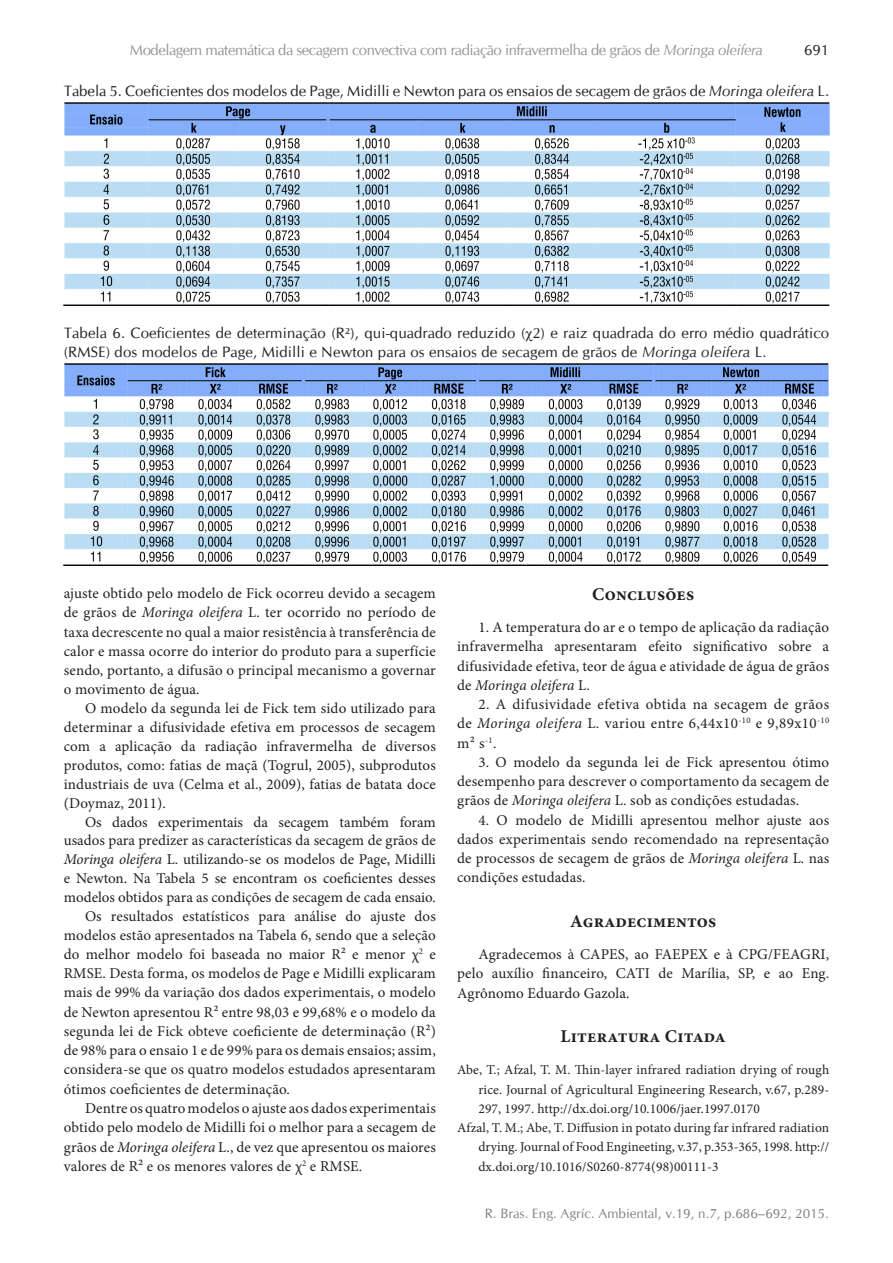
<style>
.page{position:relative;width:893px;height:1263px;background:#fff}
.page>*{position:absolute;margin:0;border:0;box-sizing:border-box;transform-origin:0 0}
.t1{font:700 18px "Minion Pro";letter-spacing:.01em;color:#231f20}
.No_Spacing{font:15px/19.2px "Minion Pro";letter-spacing:.01em;color:#231f20;text-align:justify}
.Padrão{font:15px/18.8px "CG Omega";letter-spacing:.01em;color:#231f20}
.t2{font:15px "CG Omega";letter-spacing:-.03em;color:#939598}
.t3{font:700 15px "CG Omega";color:#231f20}
.List_Paragraph{font:13.5px/19.2px "Minion Pro";letter-spacing:.01em;color:#231f20;text-align:justify}
.t4{font:13.5px "CG Omega";color:#808080}
.s1{font-style:italic}
.s2{font-family:"Times New Roman"}
</style>
<div class="page">
<img style="left:64px;top:363px;width:765px;height:203px">
<img style="left:64px;top:103px;width:765px;height:202px">
<p class="t2" style="left:130px;top:41px;width:635px">Modelagem matemática da secagem convectiva com radiação infravermelha de grãos de <span class="s1">Moringa oleifera</span></p>
<p class="t3" style="left:804px;top:41px;width:26px">691</p>
<p class="Padrão" style="left:64px;top:82px;width:767px">Tabela 5. Coeficientes dos modelos de Page, Midilli e Newton para os ensaios de secagem de grãos de <span class="s1">Moringa oleifera</span> L.</p>
<p class="Padrão" style="left:64px;top:324px;width:767px">Tabela 6. Coeficientes de determinação (R²), qui-quadrado reduzido (<span class="s2">χ</span>2) e raiz quadrada do erro médio quadrático (RMSE) dos modelos de Page, Midilli e Newton para os ensaios de secagem de grãos de <span class="s1">Moringa oleifera</span> L.</p>
<p class="No_Spacing" style="left:64px;top:584px;width:374px">ajuste obtido pelo modelo de Fick ocorreu devido a secagem de grãos de <span class="s1">Moringa oleifera</span> L. ter ocorrido no período de taxa decrescente no qual a maior resistência à transferência de calor e massa ocorre do interior do produto para a superfície sendo, portanto, a difusão o principal mecanismo a governar o movimento de água.</p>
<p class="No_Spacing" style="left:64px;top:698px;width:374px;text-indent:21px">O modelo da segunda lei de Fick tem sido utilizado para determinar a difusividade efetiva em processos de secagem com a aplicação da radiação infravermelha de diversos produtos, como: fatias de maçã (Togrul, 2005), subprodutos industriais de uva (Celma et al., 2009), fatias de batata doce (Doymaz, 2011).</p>
<p class="No_Spacing" style="left:64px;top:812px;width:374px;text-indent:21px">Os dados experimentais da secagem também foram usados para predizer as características da secagem de grãos de <span class="s1">Moringa oleifera</span> L. utilizando-se os modelos de Page, Midilli e Newton. Na Tabela 5 se encontram os coeficientes desses modelos obtidos para as condições de secagem de cada ensaio.</p>
<p class="No_Spacing" style="left:64px;top:907px;width:374px;text-indent:21px">Os resultados estatísticos para análise do ajuste dos modelos estão apresentados na Tabela 6, sendo que a seleção do melhor modelo foi baseada no maior R² e menor χ<sup>2</sup> e RMSE. Desta forma, os modelos de Page e Midilli explicaram mais de 99% da variação dos dados experimentais, o modelo de Newton apresentou R² entre 98,03 e 99,68% e o modelo da segunda lei de Fick obteve coeficiente de determinação (R²) de 98% para o ensaio 1 e de 99% para os demais ensaios; assim, considera-se que os quatro modelos estudados apresentaram ótimos coeficientes de determinação.</p>
<p class="No_Spacing" style="left:64px;top:1098px;width:374px;text-indent:21px">Dentre os quatro modelos o ajuste aos dados experimentais obtido pelo modelo de Midilli foi o melhor para a secagem de grãos de <span class="s1">Moringa oleifera</span> L., de vez que apresentou os maiores valores de R² e os menores valores de χ<sup>2</sup> e RMSE.</p>
<p class="t1" style="left:592px;top:582px;width:104px">Conclusões</p>
<p class="No_Spacing" style="left:457px;top:618px;width:374px;text-indent:21px">1. A temperatura do ar e o tempo de aplicação da radiação infravermelha apresentaram efeito significativo sobre a difusividade efetiva, teor de água e atividade de água de grãos de <span class="s1">Moringa oleifera</span> L.</p>
<p class="No_Spacing" style="left:457px;top:695px;width:374px;text-indent:21px">2. A difusividade efetiva obtida na secagem de grãos de <span class="s1">Moringa oleifera</span> L. variou entre 6,44x10<sup>-10</sup> e 9,89x10<sup>-10 </sup>m² s<sup>-1</sup>.</p>
<p class="No_Spacing" style="left:457px;top:752px;width:374px;text-indent:21px">3. O modelo da segunda lei de Fick apresentou ótimo desempenho para descrever o comportamento da secagem de grãos de <span class="s1">Moringa oleifera</span> L. sob as condições estudadas.</p>
<p class="No_Spacing" style="left:457px;top:810px;width:374px;text-indent:21px">4. O modelo de Midilli apresentou melhor ajuste aos dados experimentais sendo recomendado na representação de processos de secagem de grãos de <span class="s1">Moringa oleifera</span> L. nas condições estudadas.</p>
<p class="t1" style="left:570px;top:909px;width:148px">Agradecimentos</p>
<p class="No_Spacing" style="left:457px;top:945px;width:374px;text-indent:21px">Agradecemos à CAPES, ao FAEPEX e à CPG/FEAGRI, pelo auxílio financeiro, CATI de Marília, SP, e ao Eng.<br>Agrônomo Eduardo Gazola.</p>
<p class="t1" style="left:560px;top:1024px;width:167px">Literatura Citada</p>
<p class="List_Paragraph" style="left:478px;top:1060px;width:352px;text-indent:-21px">Abe, T.; Afzal, T. M. Thin-layer infrared radiation drying of rough rice. Journal of Agricultural Engineering Research, v.67, p.289- 297, 1997. http://dx.doi.org/10.1006/jaer.1997.0170</p>
<p class="List_Paragraph" style="left:478px;top:1118px;width:352px;text-indent:-21px">Afzal, T. M.; Abe, T. Diffusion in potato during far infrared radiation drying. Journal of Food Engineeting, v.37, p.353-365, 1998. http:// dx.doi.org/10.1016/S0260-8774(98)00111-3</p>
<p class="t4" style="left:485px;top:1205px;width:346px">R. Bras. Eng. Agríc. Ambiental, v.19, n.7, p.686–692, 2015.</p>
</div>
